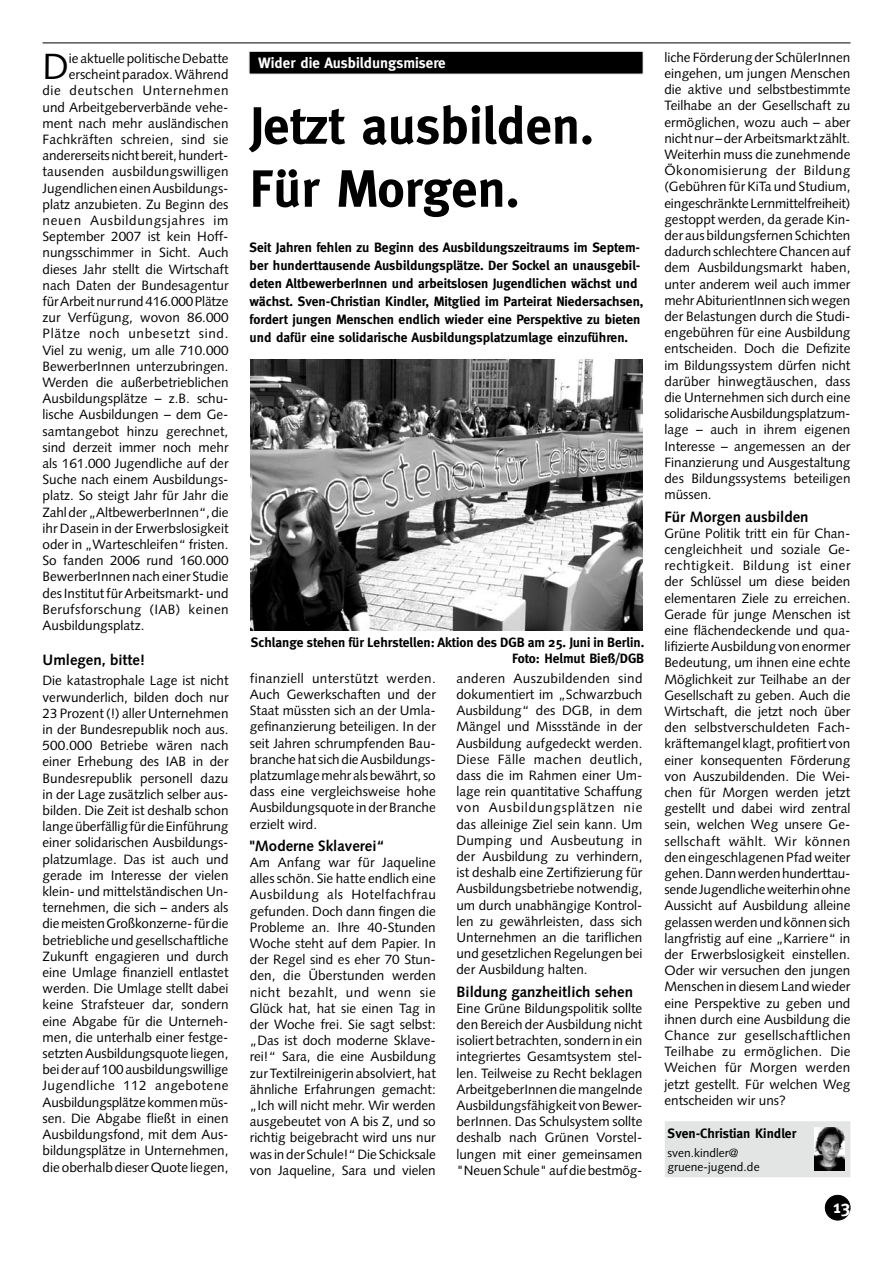
<style>
.page{position:relative;width:893px;height:1263px;background:#fff}
.page>*{position:absolute;margin:0;border:0;box-sizing:border-box;transform-origin:0 0}
.t1{font:700 52.5px/63px "Meta";color:#000}
.t2{font:36.45px "Syntax";color:#000}
.t3{font:700 18px "Meta";color:#fdfdfd}
.t4{font:700 15px "Syntax";color:#000}
.t5{font:700 15px "Meta";color:#fff}
.t6{font:13.5px/16.2px "Syntax";color:#000;text-align:justify}
.t7{font:700 13.5px/18px "Meta";color:#000}
.t8{font:13.5px "Syntax";letter-spacing:.05em;color:#000}
.t9{font:13.5px "Syntax";letter-spacing:.025em;color:#000}
.t10{font:13.5px "Syntax";letter-spacing:.045em;color:#000}
.t11{font:12px/14.4px "Syntax";color:#000}
</style>
<div class="page">
<div style="left:825px;top:1195px;width:25px;height:25px;background:#000;border-radius:50%"></div>
<div style="left:825px;top:1195px;width:25px;height:25px;border:1px solid #000;border-radius:50%"></div>
<hr style="left:43px;top:43px;width:807px;height:1px;background:#000">
<div style="left:249px;top:51px;width:394px;height:23px;background:#000"></div>
<div style="left:249px;top:51px;width:394px;height:23px;border:1px solid #e3e4e4"></div>
<div style="left:665px;top:1122px;width:185px;height:54px;background:#e3e4e4"></div>
<div style="left:665px;top:1121px;width:185px;height:56px;border:2px solid #e3e4e4"></div>
<img style="left:814px;top:1127px;width:31px;height:43px">
<img style="left:251px;top:359px;width:391px;height:271px">
<h2 class="t2" style="left:43px;top:45px;width:28px">D</h2>
<p class="t6" style="left:69px;top:50px;width:161px">ie aktuelle politische Debatte</p>
<p class="t6" style="left:69px;top:66px;width:161px">erscheint paradox. Während</p>
<p class="t10" style="left:43px;top:83px;width:188px">die deutschen Unternehmen</p>
<p class="t6" style="left:43px;top:99px;width:188px">und Arbeitgeberverbände vehe-</p>
<p class="t6" style="left:43px;top:115px;width:188px">ment nach mehr ausländischen</p>
<p class="t6" style="left:43px;top:131px;width:188px">Fachkräften schreien, sind sie</p>
<p class="t6" style="left:43px;top:147px;width:188px">andererseits nicht bereit, hundert-</p>
<p class="t6" style="left:43px;top:164px;width:188px">tausenden ausbildungswilligen</p>
<p class="t6" style="left:43px;top:180px;width:188px">Jugendlichen einen Ausbildungs-</p>
<p class="t6" style="left:43px;top:196px;width:188px">platz anzubieten. Zu Beginn des</p>
<p class="t8" style="left:43px;top:212px;width:187px">neuen Ausbildungsjahres im</p>
<p class="t6" style="left:43px;top:228px;width:188px">September 2007 ist kein Hoff-</p>
<p class="t6" style="left:43px;top:245px;width:188px">nungsschimmer in Sicht. Auch</p>
<p class="t6" style="left:43px;top:261px;width:188px">dieses Jahr stellt die Wirtschaft</p>
<p class="t6" style="left:43px;top:277px;width:188px">nach Daten der Bundesagentur</p>
<p class="t6" style="left:43px;top:293px;width:188px">für Arbeit nur rund 416.000 Plätze</p>
<p class="t6" style="left:43px;top:309px;width:188px">zur Verfügung, wovon 86.000</p>
<p class="t8" style="left:43px;top:326px;width:187px">Plätze noch unbesetzt sind.</p>
<p class="t6" style="left:43px;top:342px;width:188px">Viel zu wenig, um alle 710.000</p>
<p class="t6" style="left:43px;top:358px;width:188px">BewerberInnen unterzubringen.</p>
<p class="t6" style="left:43px;top:374px;width:188px">Werden die außerbetrieblichen</p>
<p class="t6" style="left:43px;top:390px;width:188px">Ausbildungsplätze – z.B. schu-</p>
<p class="t6" style="left:43px;top:407px;width:188px">lische Ausbildungen – dem Ge-</p>
<p class="t6" style="left:43px;top:423px;width:187px">samtangebot hinzu gerechnet,</p>
<p class="t6" style="left:43px;top:439px;width:188px">sind derzeit immer noch mehr</p>
<p class="t6" style="left:43px;top:455px;width:188px">als 161.000 Jugendliche auf der</p>
<p class="t6" style="left:43px;top:471px;width:188px">Suche nach einem Ausbildungs-</p>
<p class="t6" style="left:43px;top:488px;width:188px">platz. So steigt Jahr für Jahr die</p>
<p class="t6" style="left:43px;top:504px;width:188px">Zahl der „AltbewerberInnen“, die</p>
<p class="t6" style="left:43px;top:520px;width:188px">ihr Dasein in der Erwerbslosigkeit</p>
<p class="t6" style="left:43px;top:536px;width:188px">oder in „Warteschleifen“ fristen.</p>
<p class="t6" style="left:43px;top:552px;width:188px">So fanden 2006 rund 160.000</p>
<p class="t6" style="left:43px;top:569px;width:188px">BewerberInnen nach einer Studie</p>
<p class="t6" style="left:43px;top:585px;width:188px">des Institut für Arbeitsmarkt- und</p>
<p class="t9" style="left:43px;top:601px;width:188px">Berufsforschung (IAB) keinen</p>
<p class="t6" style="left:43px;top:617px;width:104px">Ausbildungsplatz.</p>
<p class="t4" style="left:43px;top:651px;width:104px">Umlegen, bitte!</p>
<p class="t6" style="left:43px;top:673px;width:188px">Die katastrophale Lage ist nicht verwunderlich, bilden doch nur 23 Prozent (!) aller Unternehmen in der Bundesrepublik noch aus.<br>500.000 Betriebe wären nach einer Erhebung des IAB in der Bundesrepublik personell dazu in der Lage zusätzlich selber aus&shy;bilden. Die Zeit ist deshalb schon lange überfällig für die Einführung einer solidarischen Ausbildungs&shy;platzumlage. Das ist auch und gerade im Interesse der vielen klein- und mittelständischen Un&shy;ternehmen, die sich – anders als die meisten Großkonzerne- für die betriebliche und gesellschaftliche Zukunft engagieren und durch eine Umlage finanziell entlastet werden. Die Umlage stellt dabei keine Strafsteuer dar, sondern eine Abgabe für die Unterneh&shy;men, die unterhalb einer festge&shy;setzten Ausbildungsquote liegen, bei der auf 100 ausbildungswillige Jugendliche 112 angebotene Ausbildungsplätze kommen müs&shy;sen. Die Abgabe fließt in einen Ausbildungsfond, mit dem Aus&shy;bildungsplätze in Unternehmen, die oberhalb dieser Quote liegen,</p>
<p class="t5" style="left:258px;top:54px;width:189px">Wider die Ausbildungsmisere</p>
<h1 class="t1" style="left:250px;top:94px;width:346px">Jetzt ausbilden.<br>Für Morgen.</h1>
<p class="t7" style="left:250px;top:238px;width:395px">Seit Jahren fehlen zu Beginn des Ausbildungszeitraums im Septem&shy;ber hunderttausende Ausbildungsplätze. Der Sockel an unausgebil&shy;deten AltbewerberInnen und arbeitslosen Jugendlichen wächst und wächst. Sven-Christian Kindler, Mitglied im Parteirat Niedersachsen, fordert jungen Menschen endlich wieder eine Perspektive zu bieten und dafür eine solidarische Ausbildungsplatzumlage einzuführen.</p>
<p class="t7" style="left:251px;top:634px;width:395px;line-height:16.2px;text-align:right">Schlange stehen für Lehrstellen: Aktion des DGB am 25. Juni in Berlin.<br>Foto: Helmut Bieß/DGB</p>
<p class="t6" style="left:250px;top:670px;width:188px">finanziell unterstützt werden.<br>Auch Gewerkschaften und der Staat müssten sich an der Umla&shy;gefinanzierung beteiligen. In der seit Jahren schrumpfenden Bau&shy;branche hat sich die Ausbildungs&shy;platzumlage mehr als bewährt, so dass eine vergleichsweise hohe Ausbildungsquote in der Branche erzielt wird.</p>
<p class="t4" style="left:250px;top:837px;width:137px">"Moderne Sklaverei“</p>
<p class="t6" style="left:250px;top:854px;width:188px">Am Anfang war für Jaqueline alles schön. Sie hatte endlich eine Ausbildung als Hotelfachfrau gefunden. Doch dann fingen die Probleme an. Ihre 40-Stunden Woche steht auf dem Papier. In der Regel sind es eher 70 Stun&shy;den, die Überstunden werden nicht bezahlt, und wenn sie Glück hat, hat sie einen Tag in der Woche frei. Sie sagt selbst: „Das ist doch moderne Sklave&shy;rei!“ Sara, die eine Ausbildung zur Textilreinigerin absolviert, hat ähnliche Erfahrungen gemacht: „Ich will nicht mehr. Wir werden ausgebeutet von A bis Z, und so richtig beigebracht wird uns nur was in der Schule!“ Die Schicksale von Jaqueline, Sara und vielen</p>
<p class="t6" style="left:456px;top:670px;width:188px">anderen Auszubildenden sind dokumentiert im „Schwarzbuch Ausbildung“ des DGB, in dem Mängel und Missstände in der Ausbildung aufgedeckt werden.<br>Diese Fälle machen deutlich, dass die im Rahmen einer Um&shy;lage rein quantitative Schaffung von Ausbildungsplätzen nie das alleinige Ziel sein kann. Um Dumping und Ausbeutung in der Ausbildung zu verhindern, ist deshalb eine Zertifizierung für Ausbildungsbetriebe notwendig, um durch unabhängige Kontrol&shy;len zu gewährleisten, dass sich Unternehmen an die tariflichen und gesetzlichen Regelungen bei der Ausbildung halten.</p>
<p class="t4" style="left:456px;top:983px;width:178px">Bildung ganzheitlich sehen</p>
<p class="t6" style="left:456px;top:1000px;width:188px">Eine Grüne Bildungspolitik sollte den Bereich der Ausbildung nicht isoliert betrachten, sondern in ein integriertes Gesamtsystem stel&shy;len. Teilweise zu Recht beklagen ArbeitgeberInnen die mangelnde Ausbildungsfähigkeit von Bewer&shy;berInnen. Das Schulsystem sollte deshalb nach Grünen Vorstel&shy;lungen mit einer gemeinsamen "Neuen Schule" auf die bestmög-</p>
<p class="t6" style="left:664px;top:49px;width:188px">liche Förderung der SchülerInnen eingehen, um jungen Menschen die aktive und selbstbestimmte Teilhabe an der Gesellschaft zu ermöglichen, wozu auch – aber nicht nur – der Arbeitsmarkt zählt.<br>Weiterhin muss die zunehmende Ökonomisierung der Bildung (Gebühren für KiTa und Studium, eingeschränkte Lernmittelfreiheit) gestoppt werden, da gerade Kin&shy;der aus bildungsfernen Schichten dadurch schlechtere Chancen auf dem Ausbildungsmarkt haben, unter anderem weil auch immer mehr AbiturientInnen sich wegen der Belastungen durch die Studi&shy;engebühren für eine Ausbildung entscheiden. Doch die Defizite im Bildungssystem dürfen nicht darüber hinwegtäuschen, dass die Unternehmen sich durch eine solidarische Ausbildungsplatzum&shy;lage – auch in ihrem eigenen Interesse – angemessen an der Finanzierung und Ausgestaltung des Bildungssystems beteiligen müssen.</p>
<p class="t4" style="left:664px;top:508px;width:146px">Für Morgen ausbilden</p>
<p class="t6" style="left:664px;top:525px;width:188px">Grüne Politik tritt ein für Chan&shy;cengleichheit und soziale Ge&shy;rechtigkeit. Bildung ist einer der Schlüssel um diese beiden elementaren Ziele zu erreichen.<br>Gerade für junge Menschen ist eine flächendeckende und qua&shy;lifizierte Ausbildung von enormer Bedeutung, um ihnen eine echte Möglichkeit zur Teilhabe an der Gesellschaft zu geben. Auch die Wirtschaft, die jetzt noch über den selbstverschuldeten Fach&shy;kräftemangel klagt, profitiert von einer konsequenten Förderung von Auszubildenden. Die Wei&shy;chen für Morgen werden jetzt gestellt und dabei wird zentral sein, welchen Weg unsere Ge&shy;sellschaft wählt. Wir können den eingeschlagenen Pfad weiter gehen. Dann werden hunderttau&shy;sende Jugendliche weiterhin ohne Aussicht auf Ausbildung alleine gelassen werden und können sich langfristig auf eine „Karriere“ in der Erwerbslosigkeit einstellen.<br>Oder wir versuchen den jungen Menschen in diesem Land wieder eine Perspektive zu geben und ihnen durch eine Ausbildung die Chance zur gesellschaftlichen Teilhabe zu ermöglichen. Die Weichen für Morgen werden jetzt gestellt. Für welchen Weg entscheiden wir uns?</p>
<p class="t7" style="left:668px;top:1124px;width:130px">Sven-Christian Kindler</p>
<p class="t11" style="left:668px;top:1145px;width:94px">sven.kindler@ gruene-jugend.de</p>
<h3 class="t3" style="left:833px;top:1196px;width:19px">13</h3>
</div>
